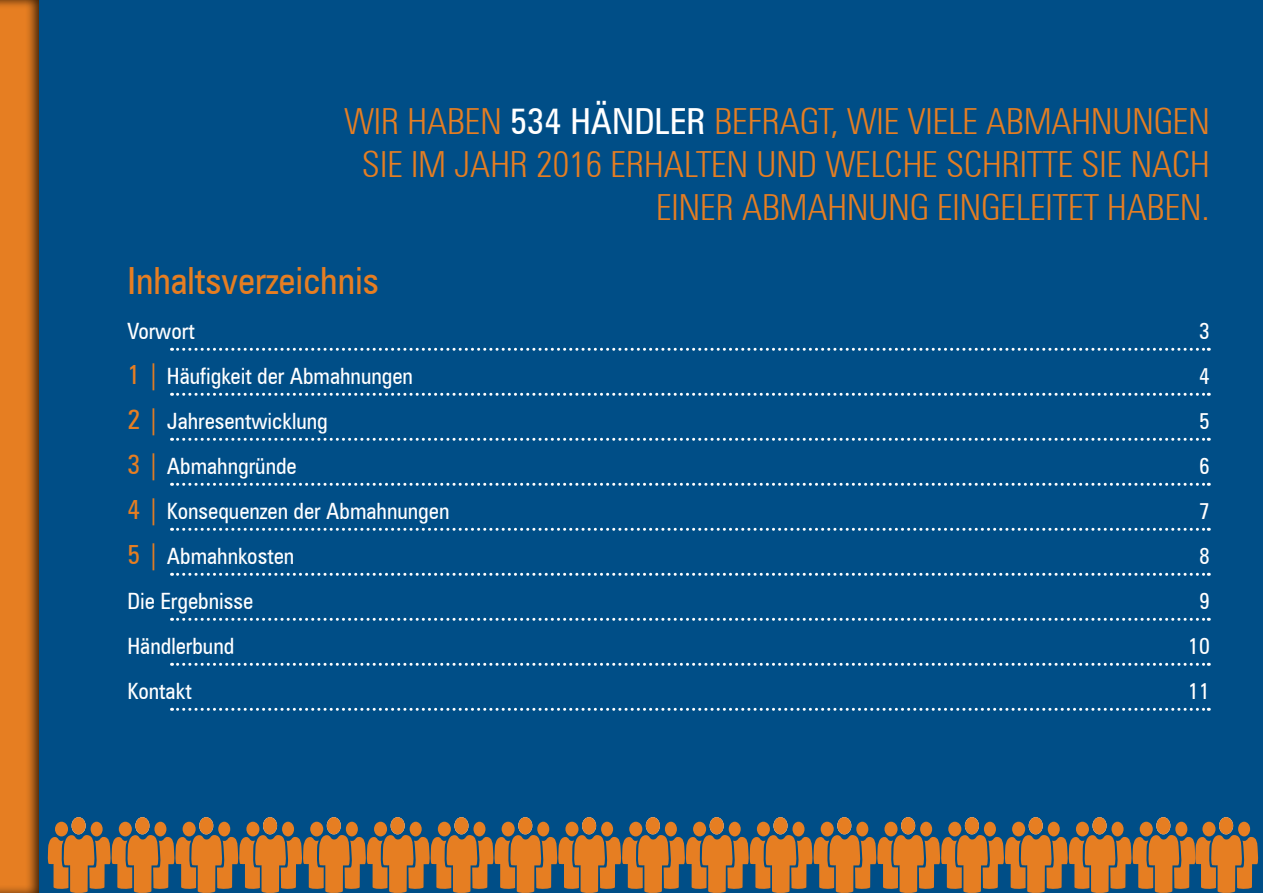
<style>
.page{position:relative;width:1263px;height:893px;background:#fff}
.page>*{position:absolute;margin:0;border:0;box-sizing:border-box;transform-origin:0 0}
.t1{font:condensed 37.5px "Zurich BT";color:#e67e22}
.t2{font:300 condensed 36px/43.2px "Zurich BT";color:#e67e22;text-align:right}
.t3{font:condensed 22.5px "Zurich BT";color:#fff}
.s1{font-weight:400;color:#fff}
.s2{font-size:27px;color:#e67e22}
</style>
<div class="page">
<div style="left:34px;top:0;width:1229px;height:893px;background:#004e87"></div>
<div style="left:0;top:0;width:52px;height:893px;background:#000;opacity:.75"></div>
<div style="left:72px;top:817px;width:14px;height:17px;background:#e67e22;border-radius:50%"></div>
<div style="left:55px;top:822px;width:13px;height:14px;background:#e67e22;border-radius:50%"></div>
<div style="left:91px;top:822px;width:12px;height:14px;background:#e67e22;border-radius:50%"></div>
<div style="left:135px;top:817px;width:14px;height:17px;background:#e67e22;border-radius:50%"></div>
<div style="left:119px;top:822px;width:13px;height:14px;background:#e67e22;border-radius:50%"></div>
<div style="left:154px;top:822px;width:12px;height:14px;background:#e67e22;border-radius:50%"></div>
<div style="left:199px;top:817px;width:14px;height:17px;background:#e67e22;border-radius:50%"></div>
<div style="left:183px;top:822px;width:13px;height:14px;background:#e67e22;border-radius:50%"></div>
<div style="left:218px;top:822px;width:12px;height:14px;background:#e67e22;border-radius:50%"></div>
<div style="left:263px;top:817px;width:14px;height:17px;background:#e67e22;border-radius:50%"></div>
<div style="left:246px;top:822px;width:13px;height:14px;background:#e67e22;border-radius:50%"></div>
<div style="left:282px;top:822px;width:12px;height:14px;background:#e67e22;border-radius:50%"></div>
<div style="left:327px;top:817px;width:14px;height:17px;background:#e67e22;border-radius:50%"></div>
<div style="left:310px;top:822px;width:13px;height:14px;background:#e67e22;border-radius:50%"></div>
<div style="left:346px;top:822px;width:12px;height:14px;background:#e67e22;border-radius:50%"></div>
<div style="left:391px;top:817px;width:14px;height:17px;background:#e67e22;border-radius:50%"></div>
<div style="left:374px;top:822px;width:13px;height:14px;background:#e67e22;border-radius:50%"></div>
<div style="left:410px;top:822px;width:12px;height:14px;background:#e67e22;border-radius:50%"></div>
<div style="left:454px;top:817px;width:14px;height:17px;background:#e67e22;border-radius:50%"></div>
<div style="left:438px;top:822px;width:13px;height:14px;background:#e67e22;border-radius:50%"></div>
<div style="left:473px;top:822px;width:12px;height:14px;background:#e67e22;border-radius:50%"></div>
<div style="left:518px;top:817px;width:14px;height:17px;background:#e67e22;border-radius:50%"></div>
<div style="left:502px;top:822px;width:13px;height:14px;background:#e67e22;border-radius:50%"></div>
<div style="left:537px;top:822px;width:12px;height:14px;background:#e67e22;border-radius:50%"></div>
<div style="left:582px;top:817px;width:14px;height:17px;background:#e67e22;border-radius:50%"></div>
<div style="left:565px;top:822px;width:13px;height:14px;background:#e67e22;border-radius:50%"></div>
<div style="left:601px;top:822px;width:12px;height:14px;background:#e67e22;border-radius:50%"></div>
<div style="left:646px;top:817px;width:14px;height:17px;background:#e67e22;border-radius:50%"></div>
<div style="left:629px;top:822px;width:13px;height:14px;background:#e67e22;border-radius:50%"></div>
<div style="left:665px;top:822px;width:12px;height:14px;background:#e67e22;border-radius:50%"></div>
<div style="left:710px;top:817px;width:14px;height:17px;background:#e67e22;border-radius:50%"></div>
<div style="left:693px;top:822px;width:13px;height:14px;background:#e67e22;border-radius:50%"></div>
<div style="left:729px;top:822px;width:12px;height:14px;background:#e67e22;border-radius:50%"></div>
<div style="left:773px;top:817px;width:14px;height:17px;background:#e67e22;border-radius:50%"></div>
<div style="left:757px;top:822px;width:13px;height:14px;background:#e67e22;border-radius:50%"></div>
<div style="left:792px;top:822px;width:12px;height:14px;background:#e67e22;border-radius:50%"></div>
<div style="left:837px;top:817px;width:14px;height:17px;background:#e67e22;border-radius:50%"></div>
<div style="left:821px;top:822px;width:13px;height:14px;background:#e67e22;border-radius:50%"></div>
<div style="left:856px;top:822px;width:12px;height:14px;background:#e67e22;border-radius:50%"></div>
<div style="left:901px;top:817px;width:14px;height:17px;background:#e67e22;border-radius:50%"></div>
<div style="left:884px;top:822px;width:13px;height:14px;background:#e67e22;border-radius:50%"></div>
<div style="left:920px;top:822px;width:12px;height:14px;background:#e67e22;border-radius:50%"></div>
<div style="left:965px;top:817px;width:14px;height:17px;background:#e67e22;border-radius:50%"></div>
<div style="left:948px;top:822px;width:13px;height:14px;background:#e67e22;border-radius:50%"></div>
<div style="left:984px;top:822px;width:12px;height:14px;background:#e67e22;border-radius:50%"></div>
<div style="left:1029px;top:817px;width:14px;height:17px;background:#e67e22;border-radius:50%"></div>
<div style="left:1012px;top:822px;width:13px;height:14px;background:#e67e22;border-radius:50%"></div>
<div style="left:1048px;top:822px;width:12px;height:14px;background:#e67e22;border-radius:50%"></div>
<div style="left:1092px;top:817px;width:14px;height:17px;background:#e67e22;border-radius:50%"></div>
<div style="left:1076px;top:822px;width:13px;height:14px;background:#e67e22;border-radius:50%"></div>
<div style="left:1111px;top:822px;width:12px;height:14px;background:#e67e22;border-radius:50%"></div>
<div style="left:1156px;top:817px;width:14px;height:17px;background:#e67e22;border-radius:50%"></div>
<div style="left:1140px;top:822px;width:13px;height:14px;background:#e67e22;border-radius:50%"></div>
<div style="left:1175px;top:822px;width:12px;height:14px;background:#e67e22;border-radius:50%"></div>
<div style="left:1219px;top:817px;width:14px;height:17px;background:#e67e22;border-radius:50%"></div>
<div style="left:1202px;top:822px;width:13px;height:14px;background:#e67e22;border-radius:50%"></div>
<div style="left:1238px;top:822px;width:12px;height:14px;background:#e67e22;border-radius:50%"></div>
<svg style="left:47px;top:835px;width:1212px;height:58px"></svg>
<svg style="left:172px;top:348px;width:1037px;height:3px"></svg>
<svg style="left:172px;top:393px;width:1037px;height:3px"></svg>
<svg style="left:172px;top:438px;width:1037px;height:3px"></svg>
<svg style="left:172px;top:483px;width:1037px;height:3px"></svg>
<svg style="left:172px;top:528px;width:1037px;height:3px"></svg>
<svg style="left:172px;top:573px;width:1037px;height:3px"></svg>
<svg style="left:172px;top:618px;width:1037px;height:3px"></svg>
<svg style="left:172px;top:663px;width:1037px;height:3px"></svg>
<svg style="left:172px;top:708px;width:1037px;height:3px"></svg>
<h2 class="t2" style="left:344px;top:99px;width:867px">WIR HABEN <span class="s1">534 HÄNDLER</span> BEFRAGT, WIE VIELE ABMAHNUNGEN<br>SIE IM JAHR 2016 ERHALTEN UND WELCHE SCHRITTE SIE NACH<br>EINER ABMAHNUNG EINGELEITET HABEN.</h2>
<h1 class="t1" style="left:127px;top:258px;width:253px">Inhaltsverzeichnis</h1>
<p class="t3" style="left:127px;top:318px;width:69px">Vorwort</p>
<p class="t3" style="left:1199px;top:318px;width:12px">3</p>
<p class="t3" style="left:127px;top:363px;width:287px"><span class="s2">1 |</span> Häufigkeit der Abmahnungen</p>
<p class="t3" style="left:1199px;top:363px;width:12px">4</p>
<p class="t3" style="left:127px;top:408px;width:202px"><span class="s2">2 |</span> Jahresentwicklung</p>
<p class="t3" style="left:1199px;top:408px;width:12px">5</p>
<p class="t3" style="left:127px;top:453px;width:171px"><span class="s2">3 |</span> Abmahngründe</p>
<p class="t3" style="left:1199px;top:453px;width:12px">6</p>
<p class="t3" style="left:127px;top:498px;width:323px"><span class="s2">4 |</span> Konsequenzen der Abmahnungen</p>
<p class="t3" style="left:1199px;top:498px;width:12px">7</p>
<p class="t3" style="left:127px;top:543px;width:168px"><span class="s2">5 |</span> Abmahnkosten</p>
<p class="t3" style="left:1199px;top:543px;width:12px">8</p>
<p class="t3" style="left:128px;top:588px;width:127px">Die Ergebnisse</p>
<p class="t3" style="left:1199px;top:588px;width:12px">9</p>
<p class="t3" style="left:128px;top:633px;width:108px">Händlerbund</p>
<p class="t3" style="left:1188px;top:633px;width:23px">10</p>
<p class="t3" style="left:128px;top:678px;width:66px">Kontakt</p>
<p class="t3" style="left:1188px;top:678px;width:23px">11</p>
</div>
